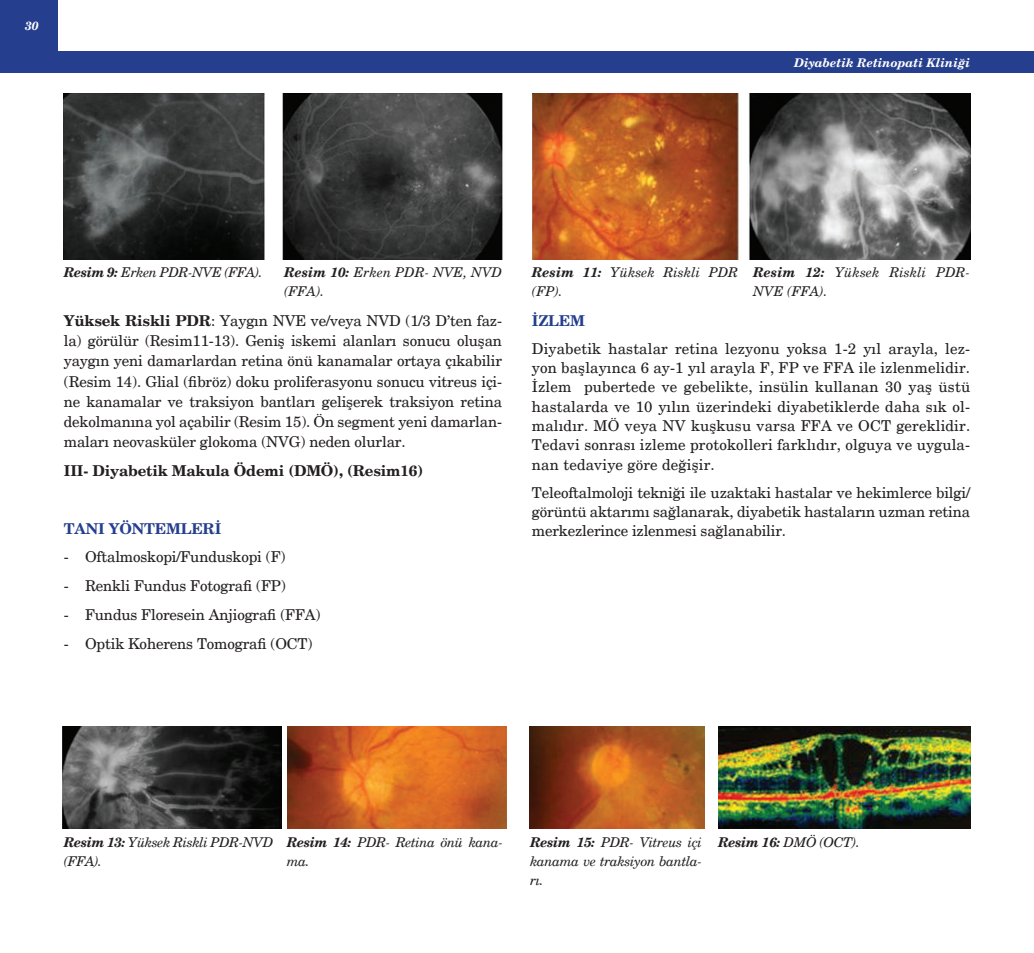
<style>
.page{position:relative;width:1034px;height:953px;background:#fff}
.page>*{position:absolute;margin:0;border:0;box-sizing:border-box;transform-origin:0 0}
.t1{font:15px/19.4px "New Century Schlbk";letter-spacing:-.01em;color:#231f20;text-align:justify}
.t2{font:700 15px "New Century Schlbk";letter-spacing:-.01em;color:#231f20}
.t3{font:700 15px "New Century Schlbk";letter-spacing:-.01em;color:#253f8e}
.t4{font:italic 13.5px/18.9px "New Century Schlbk";letter-spacing:-.03em;color:#231f20}
.t5{font:italic 13.5px/18.9px "New Century Schlbk";color:#231f20}
.t6{font:italic 700 12px "New Century Schlbk";color:#fff}
.s1{font-weight:700}
</style>
<div class="page">
<div style="left:0;top:51px;width:1033px;height:22px;background:#253f8e"></div>
<div style="left:0;top:0;width:57px;height:55px;background:#253f8e"></div>
<img style="left:529px;top:726px;width:175px;height:102px">
<img style="left:64px;top:94px;width:906px;height:166px">
<img style="left:62px;top:726px;width:219px;height:102px">
<img style="left:287px;top:726px;width:219px;height:102px">
<img style="left:718px;top:726px;width:251px;height:102px">
<p class="t6" style="left:25px;top:18px;width:15px">30</p>
<p class="t6" style="left:793px;top:55px;width:178px">Diyabetik Retinopati Kliniği</p>
<p class="t4" style="left:64px;top:263px;width:200px"><span class="s1">Resim 9:</span> Erken PDR-NVE (FFA).</p>
<p class="t5" style="left:284px;top:263px;width:219px"><span class="s1">Resim 10:</span> Erken PDR- NVE, NVD (FFA).</p>
<p class="t5" style="left:531px;top:263px;width:208px"><span class="s1">Resim 11:</span> Yüksek Riskli PDR (FP).</p>
<p class="t5" style="left:753px;top:263px;width:218px"><span class="s1">Resim 12:</span> Yüksek Riskli PDR-<br>NVE (FFA).</p>
<p class="t1" style="left:64px;top:310px;width:440px;line-height:20.2px"><span class="s1">Yüksek Riskli PDR</span>: Yaygın NVE ve/veya NVD (1/3 D’ten faz&shy;la) görülür (Resim11-13). Geniş iskemi alanları sonucu oluşan yaygın yeni damarlardan retina önü kanamalar ortaya çıkabilir (Resim 14). Glial (fibröz) doku proliferasyonu sonucu vitreus içi&shy;ne kanamalar ve traksiyon bantları gelişerek traksiyon retina dekolmanına yol açabilir (Resim 15). Ön segment yeni damarlan&shy;maları neovasküler glokoma (NVG) neden olurlar.</p>
<p class="t2" style="left:64px;top:461px;width:361px">III- Diyabetik Makula Ödemi (DMÖ), (Resim16)</p>
<p class="t3" style="left:64px;top:519px;width:159px">TANI YÖNTEMLERİ</p>
<p class="t1" style="left:64px;top:547px;width:223px">- Oftalmoskopi/Funduskopi (F)</p>
<p class="t1" style="left:64px;top:576px;width:223px">- Renkli Fundus Fotografi (FP)</p>
<p class="t1" style="left:64px;top:605px;width:258px">- Fundus Floresein Anjiografi (FFA)</p>
<p class="t1" style="left:64px;top:633px;width:250px">- Optik Koherens Tomografi (OCT)</p>
<p class="t3" style="left:531px;top:311px;width:54px">İZLEM</p>
<p class="t1" style="left:531px;top:339px;width:439px">Diyabetik hastalar retina lezyonu yoksa 1-2 yıl arayla, lez&shy;yon başlayınca 6 ay-1 yıl arayla F, FP ve FFA ile izlenmelidir.<br>İzlem pubertede ve gebelikte, insülin kullanan 30 yaş üstü hastalarda ve 10 yılın üzerindeki diyabetiklerde daha sık ol&shy;malıdır. MÖ veya NV kuşkusu varsa FFA ve OCT gereklidir.<br>Tedavi sonrası izleme protokolleri farklıdır, olguya ve uygula&shy;nan tedaviye göre değişir.</p>
<p class="t1" style="left:531px;top:482px;width:439px">Teleoftalmoloji tekniği ile uzaktaki hastalar ve hekimlerce bilgi/ görüntü aktarımı sağlanarak, diyabetik hastaların uzman retina merkezlerince izlenmesi sağlanabilir.</p>
<p class="t4" style="left:64px;top:832px;width:211px"><span class="s1">Resim 13:</span> Yüksek Riskli PDR-NVD (FFA).</p>
<p class="t4" style="left:287px;top:832px;width:218px"><span class="s1">Resim 14:</span> PDR- Retina önü kana&shy;ma.</p>
<p class="t4" style="left:530px;top:832px;width:173px;text-align:justify"><span class="s1">Resim 15:</span> PDR- Vitreus içi kanama ve traksiyon bantla&shy;rı.</p>
<p class="t4" style="left:718px;top:832px;width:143px"><span class="s1">Resim 16:</span> DMÖ (OCT).</p>
</div>
